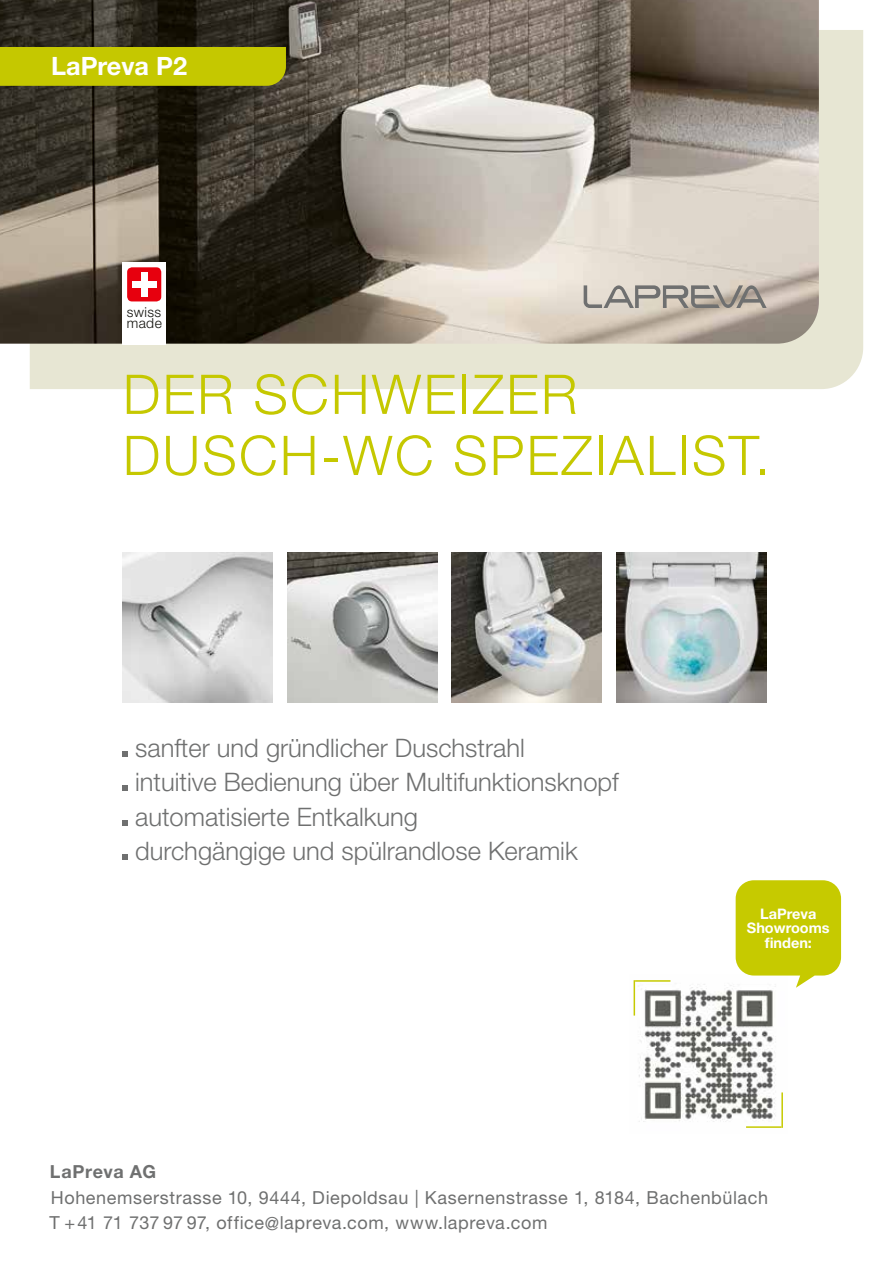
<style>
.page{position:relative;width:893px;height:1263px;background:#fff}
.page>*{position:absolute;margin:0;border:0;box-sizing:border-box;transform-origin:0 0}
.t1{font:300 54.75px/61.1px "Helvetica Neue LT Std";letter-spacing:.04em;color:#c5c800}
.t2{font:300 25.5px/34.5px "Helvetica Neue LT Std";color:#6f7070}
.t3{font:700 25.35px "Helvetica Neue LT Std";color:#fff}
.t4{font:18px/25.5px "Helvetica Neue LT Std";letter-spacing:.035em;color:#6f7070}
.t5{font:700 18px "Helvetica Neue LT Std";letter-spacing:.03em;color:#6f7070}
.t6{font:700 14.55px/14.5px "Helvetica Neue LT Std";color:#fff;text-align:center}
.t7{font:300 13.8px/11.2px "Helvetica Neue LT Std";letter-spacing:.035em;color:#12120d}
</style>
<div class="page">
<img style="left:633px;top:980px;width:143px;height:142px">
<div style="left:30px;top:30px;width:833px;height:359px;background:#e7e6d3"></div>
<img style="left:0;top:0;width:819px;height:344px">
<div style="left:122px;top:262px;width:44px;height:82px;background:#fff"></div>
<div style="left:127px;top:267px;width:34px;height:34px;background:#e7000e;border-radius:5px"></div>
<div style="left:132px;top:281px;width:24px;height:7px;background:#fff"></div>
<div style="left:141px;top:272px;width:7px;height:25px;background:#fff"></div>
<div style="left:0;top:47px;width:286px;height:39px;background:#c5c800"></div>
<svg style="left:122px;top:751px;width:6px;height:6px"></svg>
<svg style="left:122px;top:785px;width:6px;height:6px"></svg>
<svg style="left:122px;top:820px;width:6px;height:6px"></svg>
<svg style="left:122px;top:854px;width:6px;height:6px"></svg>
<svg style="left:584px;top:285px;width:183px;height:23px;background:#b0aaa2"></svg>
<img style="left:122px;top:552px;width:150px;height:150px">
<img style="left:287px;top:552px;width:150px;height:150px">
<img style="left:452px;top:552px;width:150px;height:150px">
<img style="left:616px;top:552px;width:151px;height:150px">
<svg style="left:736px;top:880px;width:105px;height:108px;background:#cdd122"></svg>
<hr style="left:634px;top:980px;width:1px;height:35px;background:#c6ca00">
<hr style="left:635px;top:980px;width:35px;height:2px;background:#c6ca00">
<hr style="left:781px;top:1092px;width:2px;height:36px;background:#c6ca00">
<hr style="left:746px;top:1126px;width:35px;height:2px;background:#c6ca00">
<p class="t3" style="left:51px;top:50px;width:137px">LaPreva P2</p>
<p class="t7" style="left:127px;top:306px;width:37px">swiss made</p>
<h1 class="t1" style="left:123px;top:363px;width:649px">DER SCHWEIZER<br>DUSCH-WC SPEZIALIST.</h1>
<p class="t2" style="left:135px;top:730px;width:485px">sanfter und gründlicher Duschstrahl<br>intuitive Bedienung über Multifunktionsknopf automatisierte Entkalkung<br>durchgängige und spülrandlose Keramik</p>
<p class="t6" style="left:747px;top:906px;width:84px">LaPreva<br>Showrooms finden:</p>
<p class="t5" style="left:50px;top:1160px;width:108px">LaPreva AG</p>
<p class="t4" style="left:49px;top:1184px;width:720px">Hohenemserstrasse 10, 9444, Diepoldsau | Kasernenstrasse 1, 8184, Bachenbülach<br>T +41 71 737 97 97, office@lapreva.com, www.lapreva.com</p>
</div>
